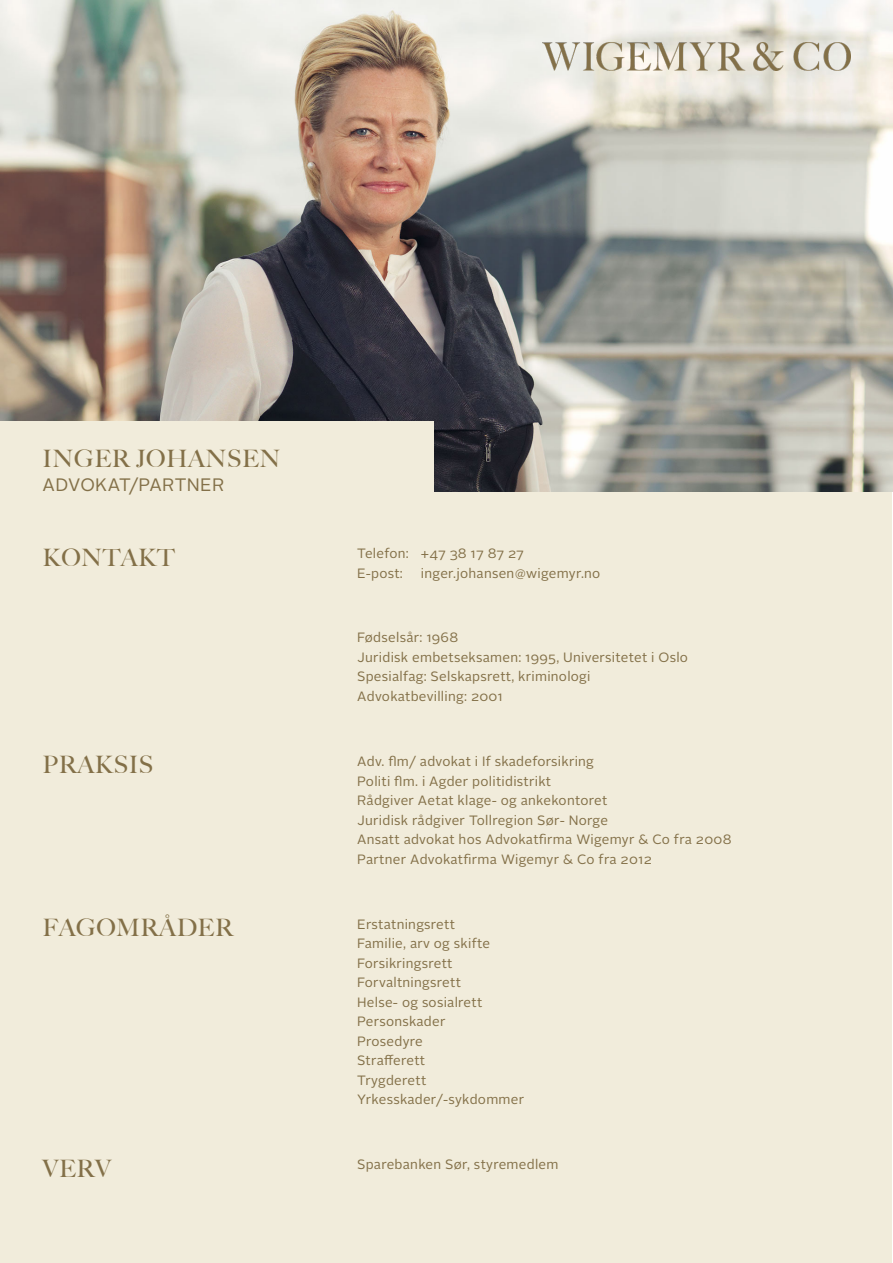
<style>
.page{position:relative;width:893px;height:1263px;background:#fff}
.page>*{position:absolute;margin:0;border:0;box-sizing:border-box;transform-origin:0 0}
.t1{font:500 24px "Big Caslon";letter-spacing:.02em;color:#837048}
.t2{font:18px "Alright Sans";letter-spacing:.02em;color:#837048}
.t3{font:13.5px "Alright Sans";letter-spacing:.02em;color:#837048}
</style>
<div class="page">
<div style="left:1px;top:1px;width:891px;height:1261px;background:#f1ecdb"></div>
<img style="left:0;top:0;width:893px;height:491px">
<img style="left:543px;top:43px;width:307px;height:27px">
<div style="left:0;top:421px;width:433px;height:94px;background:#f1ecdb"></div>
<p class="t1" style="left:43px;top:438px;width:240px">INGER JOHANSEN</p>
<p class="t2" style="left:43px;top:473px;width:183px">ADVOKAT/PARTNER</p>
<p class="t1" style="left:43px;top:537px;width:134px">KONTAKT</p>
<p class="t3" style="left:357px;top:545px;width:168px">Telefon: +47 38 17 87 27</p>
<p class="t3" style="left:357px;top:564px;width:47px">E-post:</p>
<p class="t3" style="left:421px;top:564px;width:181px">inger.johansen@wigemyr.no</p>
<p class="t3" style="left:357px;top:629px;width:103px">Fødselsår: 1968</p>
<p class="t3" style="left:357px;top:648px;width:332px">Juridisk embetseksamen: 1995, Universitetet i Oslo</p>
<p class="t3" style="left:357px;top:668px;width:235px">Spesialfag: Selskapsrett, kriminologi</p>
<p class="t3" style="left:357px;top:687px;width:147px">Advokatbevilling: 2001</p>
<p class="t1" style="left:43px;top:745px;width:112px">PRAKSIS</p>
<p class="t3" style="left:357px;top:752px;width:238px">Adv. flm/ advokat i If skadeforsikring</p>
<p class="t3" style="left:357px;top:772px;width:195px">Politi flm. i Agder politidistrikt</p>
<p class="t3" style="left:357px;top:791px;width:252px">Rådgiver Aetat klage- og ankekontoret</p>
<p class="t3" style="left:357px;top:811px;width:252px">Juridisk rådgiver Tollregion Sør- Norge</p>
<p class="t3" style="left:357px;top:830px;width:376px">Ansatt advokat hos Advokatfirma Wigemyr &amp; Co fra 2008</p>
<p class="t3" style="left:357px;top:850px;width:296px">Partner Advokatfirma Wigemyr &amp; Co fra 2012</p>
<p class="t1" style="left:43px;top:907px;width:192px">FAGOMRÅDER</p>
<p class="t3" style="left:357px;top:915px;width:99px">Erstatningsrett</p>
<p class="t3" style="left:357px;top:934px;width:134px">Familie, arv og skifte</p>
<p class="t3" style="left:357px;top:954px;width:97px">Forsikringsrett</p>
<p class="t3" style="left:357px;top:973px;width:105px">Forvaltningsrett</p>
<p class="t3" style="left:357px;top:993px;width:127px">Helse- og sosialrett</p>
<p class="t3" style="left:357px;top:1012px;width:90px">Personskader</p>
<p class="t3" style="left:357px;top:1032px;width:67px">Prosedyre</p>
<p class="t3" style="left:357px;top:1051px;width:69px">Strafferett</p>
<p class="t3" style="left:357px;top:1071px;width:71px">Trygderett</p>
<p class="t3" style="left:357px;top:1090px;width:169px">Yrkesskader/-sykdommer</p>
<p class="t1" style="left:43px;top:1148px;width:70px">VERV</p>
<p class="t3" style="left:357px;top:1155px;width:203px">Sparebanken Sør, styremedlem</p>
</div>
